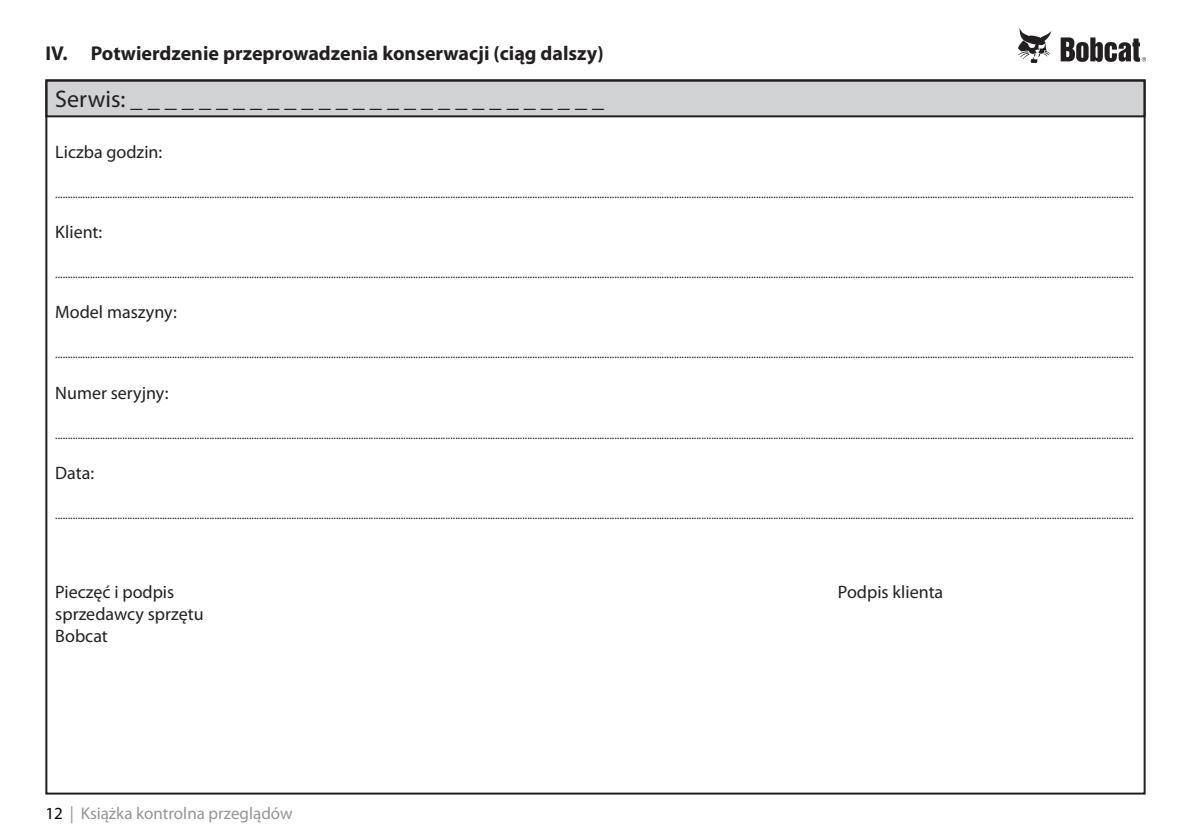
<style>
.page{position:relative;width:1191px;height:840px;background:#fff}
.page>*{position:absolute;margin:0;border:0;box-sizing:border-box;transform-origin:0 0}
.t1{font:24px "Myriad Pro";color:#231f20}
.t2{font:700 20px "Myriad Pro";color:#231f20}
.t3{font:18px/21.6px "Myriad Pro";color:#231f20}
.t4{font:17px "Myriad Pro";color:#939598}
.t5{font:12px "Myriad Pro";color:#231f20}
.s1{color:#040503}
</style>
<div class="page">
<img style="left:1018px;top:28px;width:127px;height:35px">
<div style="left:46px;top:80px;width:1098px;height:36px;background:#d1d2d4"></div>
<div style="left:45px;top:79px;width:1100px;height:38px;border:2px solid #231f20"></div>
<p class="t2" style="left:45px;top:41px;width:560px">IV. Potwierdzenie przeprowadzenia konserwacji (ciąg dalszy)</p>
<h1 class="t1" style="left:55px;top:84px;width:550px">Serwis: _ _ _ _ _ _ _ _ _ _ _ _ _ _ _ _ _ _ _ _ _ _ _ _ _ _ _ _</h1>
<h3 class="t3" style="left:55px;top:141px;width:108px">Liczba godzin:</h3>
<p class="t5" style="left:55px;top:187px;width:1079px">..................................................................................................................................................................................................................................................................................................................................................................................................................................................</p>
<h3 class="t3" style="left:55px;top:221px;width:49px">Klient:</h3>
<p class="t5" style="left:55px;top:267px;width:1079px">..................................................................................................................................................................................................................................................................................................................................................................................................................................................</p>
<h3 class="t3" style="left:55px;top:301px;width:123px">Model maszyny:</h3>
<p class="t5" style="left:55px;top:347px;width:1079px">..................................................................................................................................................................................................................................................................................................................................................................................................................................................</p>
<h3 class="t3" style="left:55px;top:381px;width:115px">Numer seryjny:</h3>
<p class="t5" style="left:55px;top:427px;width:1079px">..................................................................................................................................................................................................................................................................................................................................................................................................................................................</p>
<h3 class="t3" style="left:55px;top:461px;width:40px">Data:</h3>
<p class="t5" style="left:55px;top:507px;width:1079px">..................................................................................................................................................................................................................................................................................................................................................................................................................................................</p>
<h3 class="t3" style="left:55px;top:581px;width:150px">Pieczęć i podpis sprzedawcy sprzętu<br>Bobcat</h3>
<h3 class="t3" style="left:838px;top:581px;width:107px">Podpis klienta</h3>
<h3 class="t4" style="left:45px;top:802px;width:249px"><span class="s1">12</span> | Książka kontrolna przeglądów</h3>
</div>
